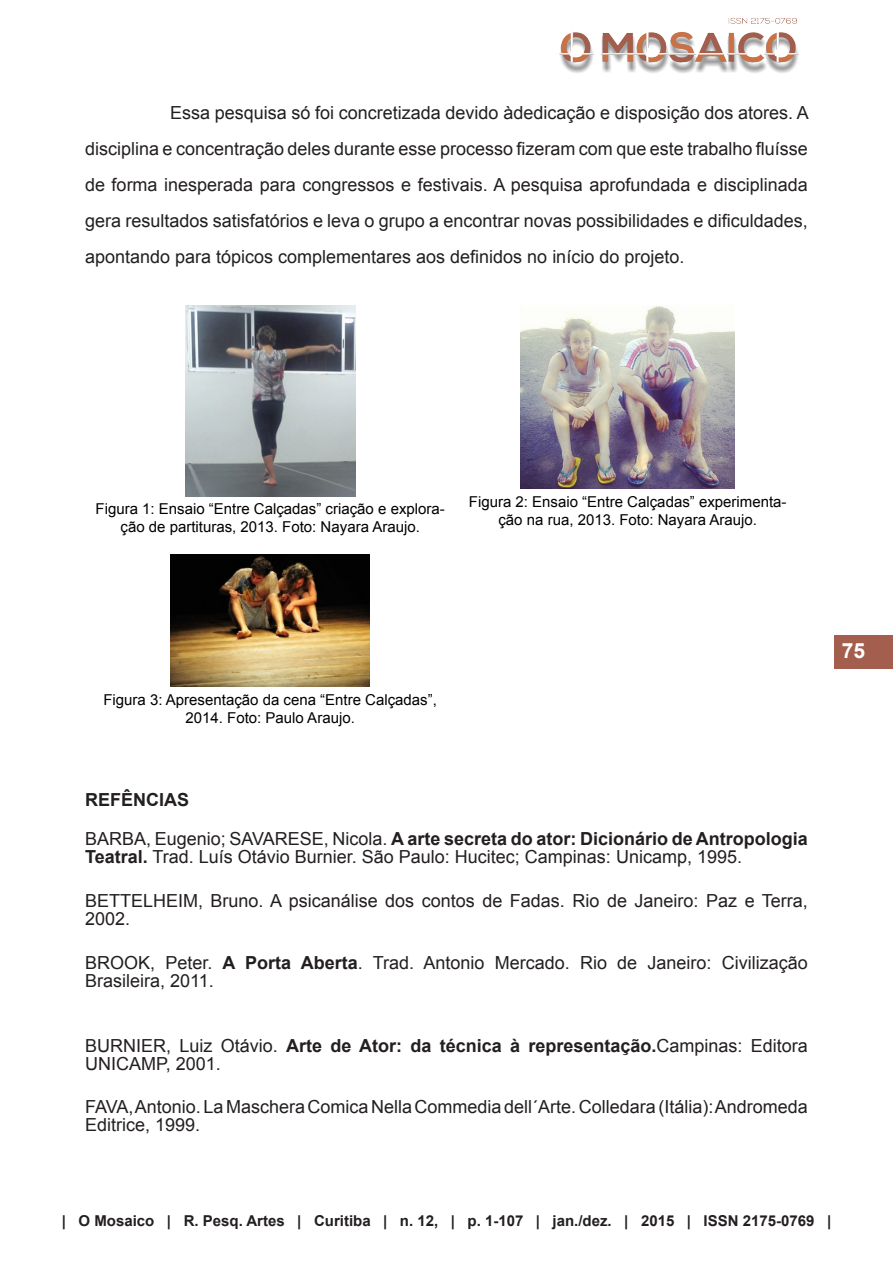
<style>
.page{position:relative;width:893px;height:1263px;background:#fff}
.page>*{position:absolute;margin:0;border:0;box-sizing:border-box;transform-origin:0 0}
.t1{font:700 21px "Arial";color:#fff}
.referencias{font:18px/18px "Arial";color:#231f20}
.Corpo{font:18px/36px "Arial";color:#231f20;text-align:justify}
.Título_2{font:700 18px "Arial";color:#231f20}
.nome_figura{font:15px/18px "Arial";color:#000;text-align:center}
.t2{font:700 15px "Arial";color:#231f20}
.s1{font-weight:700}
</style>
<div class="page">
<img style="left:559px;top:18px;width:240px;height:55px">
<div style="left:834px;top:635px;width:59px;height:33px;background:#a45e4d"></div>
<img style="left:185px;top:306px;width:170px;height:190px">
<img style="left:520px;top:306px;width:215px;height:183px">
<img style="left:171px;top:555px;width:199px;height:131px">
<p class="Corpo" style="left:85px;top:95px;width:725px;text-indent:85px">Essa pesquisa só foi concretizada devido àdedicação e disposição dos atores. A disciplina e concentração deles durante esse processo fizeram com que este trabalho fluísse de forma inesperada para congressos e festivais. A pesquisa aprofundada e disciplinada gera resultados satisfatórios e leva o grupo a encontrar novas possibilidades e dificuldades, apontando para tópicos complementares aos definidos no início do projeto.</p>
<p class="nome_figura" style="left:96px;top:500px;width:351px">Figura 1: Ensaio “Entre Calçadas” criação e explora&shy;ção de partituras, 2013. Foto: Nayara Araujo.</p>
<p class="nome_figura" style="left:469px;top:493px;width:319px">Figura 2: Ensaio “Entre Calçadas” experimenta&shy;ção na rua, 2013. Foto: Nayara Araujo.</p>
<p class="nome_figura" style="left:103px;top:690px;width:335px">Figura 3: Apresentação da cena “Entre Calçadas”,<br>2014. Foto: Paulo Araujo.</p>
<p class="Título_2" style="left:85px;top:788px;width:106px">REFÊNCIAS</p>
<p class="referencias" style="left:85px;top:830px;width:724px">BARBA, Eugenio; SAVARESE, Nicola. <span class="s1">A arte secreta do ator: Dicionário de Antropologia<br>Teatral.</span> Trad. Luís Otávio Burnier. São Paulo: Hucitec; Campinas: Unicamp, 1995.</p>
<p class="referencias" style="left:85px;top:892px;width:724px">BETTELHEIM, Bruno. A psicanálise dos contos de Fadas. Rio de Janeiro: Paz e Terra,<br>2002.</p>
<p class="referencias" style="left:85px;top:953px;width:724px">BROOK, Peter. <span class="s1">A Porta Aberta</span>. Trad. Antonio Mercado. Rio de Janeiro: Civilização<br>Brasileira, 2011.</p>
<p class="referencias" style="left:85px;top:1036px;width:724px">BURNIER, Luiz Otávio. <span class="s1">Arte de Ator: da técnica à representação.</span>Campinas: Editora<br>UNICAMP, 2001.</p>
<p class="referencias" style="left:85px;top:1098px;width:724px">FAVA, Antonio. La Maschera Comica Nella Commedia dell´Arte. Colledara (Itália): Andromeda<br>Editrice, 1999.</p>
<p class="t1" style="left:842px;top:636px;width:25px">75</p>
<p class="t2" style="left:62px;top:1211px;width:771px">| O Mosaico | R. Pesq. Artes | Curitiba | n. 12, | p. 1-107 | jan./dez. | 2015 | ISSN 2175-0769 |</p>
</div>
